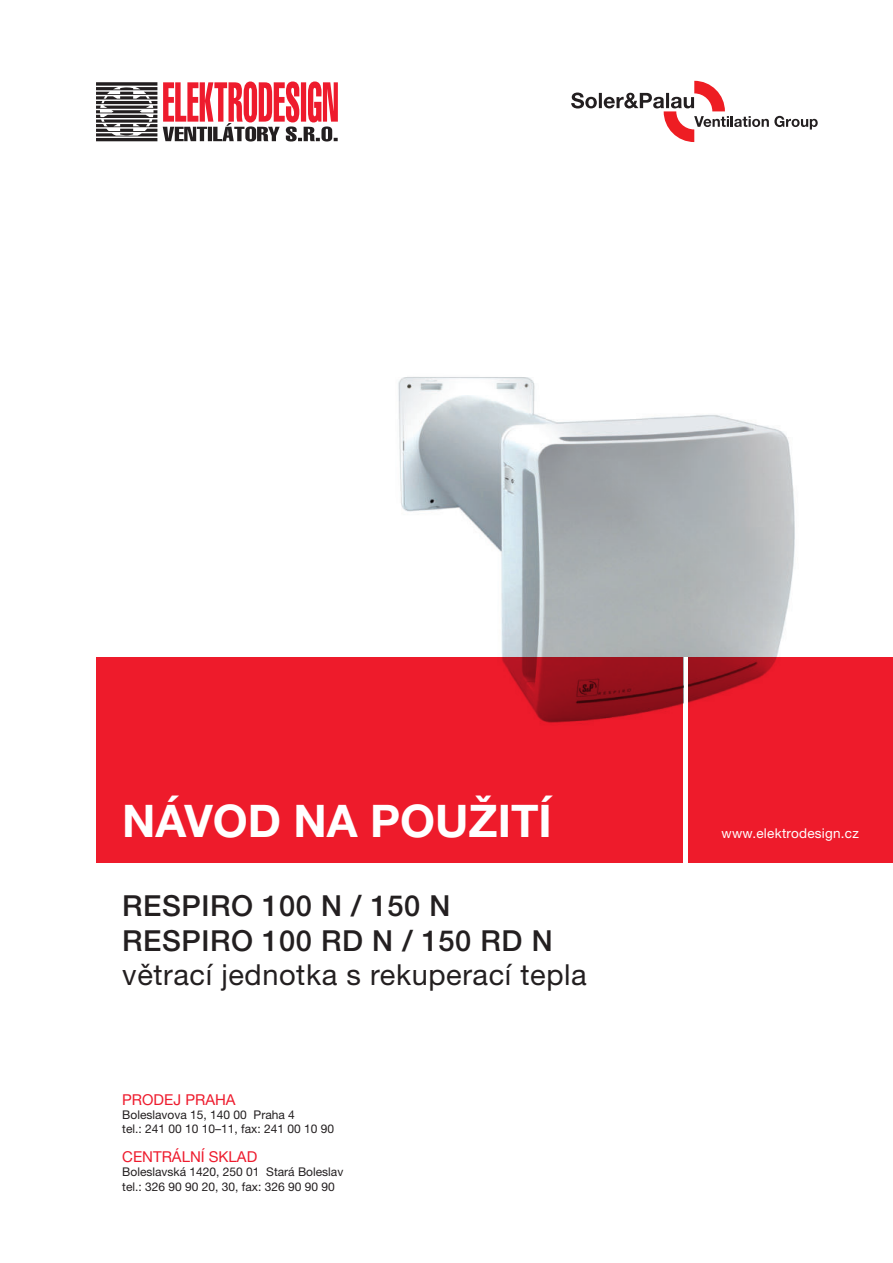
<style>
.page{position:relative;width:893px;height:1263px;background:#fff}
.page>*{position:absolute;margin:0;border:0;box-sizing:border-box;transform-origin:0 0}
.t1{font:700 45px "Helvetica Neue LT Pro";color:#fff}
.t2{font:500 28.95px/34.8px "Helvetica Neue LT Pro";letter-spacing:.02em;color:#231f20}
.t3{font:28.95px "Helvetica Neue LT Pro";letter-spacing:.02em;color:#231f20}
.t4{font:15px "Helvetica Neue LT Pro";color:#ee1b2d}
.t5{font:13.5px "Helvetica Neue LT Pro";letter-spacing:.02em;color:#fff}
.t6{font:12px/14.4px "Helvetica Neue LT Pro";color:#231f20}
</style>
<div class="page">
<img style="left:398px;top:377px;width:397px;height:327px">
<div style="left:687px;top:657px;width:206px;height:206px;background:#ee1b2b"></div>
<div style="left:96px;top:657px;width:587px;height:206px;background:#ee1b2b"></div>
<hr style="left:684px;top:657px;width:3px;height:206px;background:#fff">
<svg style="left:163px;top:81px;width:175px;height:61px"></svg>
<svg style="left:96px;top:82px;width:61px;height:59px"></svg>
<svg style="left:571px;top:81px;width:247px;height:61px"></svg>
<h1 class="t1" style="left:122px;top:792px;width:431px">NÁVOD NA POUŽITÍ</h1>
<h2 class="t2" style="left:122px;top:888px;width:432px">RESPIRO 100 N / 150 N<br>RESPIRO 100 RD N / 150 RD N</h2>
<h2 class="t3" style="left:122px;top:959px;width:466px">větrací jednotka s rekuperací tepla</h2>
<p class="t4" style="left:122px;top:1091px;width:115px">PRODEJ PRAHA</p>
<p class="t6" style="left:122px;top:1107px;width:213px">Boleslavova 15, 140 00 Praha 4<br>tel.: 241 00 10 10–11, fax: 241 00 10 90</p>
<p class="t4" style="left:122px;top:1148px;width:136px">CENTRÁLNÍ SKLAD</p>
<p class="t6" style="left:122px;top:1165px;width:223px">Boleslavská 1420, 250 01 Stará Boleslav tel.: 326 90 90 20, 30, fax: 326 90 90 90</p>
<p class="t5" style="left:722px;top:825px;width:139px">www.elektrodesign.cz</p>
</div>
